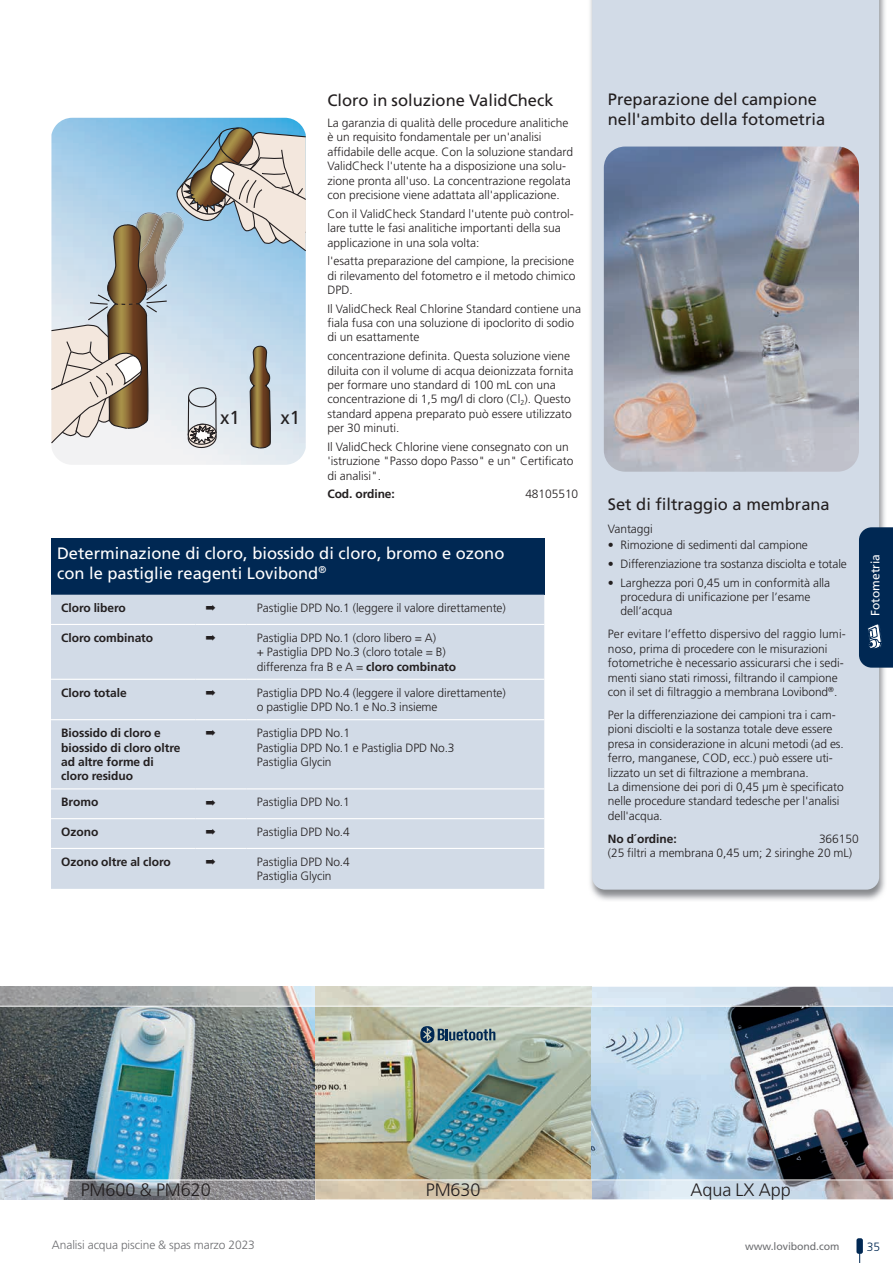
<style>
.page{position:relative;width:893px;height:1263px;background:#fff}
.page>*{position:absolute;margin:0;border:0;box-sizing:border-box;transform-origin:0 0}
.t1{font:18.75px "Frutiger";color:#231f20}
.t2{font:300 18px "Frutiger LT";letter-spacing:-.005em;color:#231f20}
.t3{font:16.5px/19.5px "Frutiger LT";color:#231f20}
.t4{font:16.5px/19.8px "Frutiger LT";color:#fff}
.t5{font:300 12px/14.4px "Frutiger LT";letter-spacing:-.005em;color:#231f20}
.t6{font:700 12px/14.4px "Frutiger LT";letter-spacing:-.005em;color:#231f20}
.t7{font:300 12px "Frutiger LT";letter-spacing:-.005em;color:#6c6d70}
.t8{font:12px "Frutiger LT";color:#fff}
.t9{font:300 12px "Frutiger LT";color:#002853}
.t10{font:10.5px "Frutiger LT";letter-spacing:-.005em;color:#6c6d70}
.s1{font-weight:700}
</style>
<div class="page">
<div style="left:856px;top:1238px;width:7px;height:16px;background:#002853;border-radius:2px"></div>
<img style="left:0;top:1007px;width:893px;height:172px">
<img style="left:0;top:1180px;width:592px;height:19px">
<img style="left:592px;top:1180px;width:301px;height:19px">
<svg style="left:0;top:987px;width:893px;height:19px;background:#c2c8c9"></svg>
<svg style="left:420px;top:1026px;width:75px;height:17px"></svg>
<img style="left:590px;top:0;width:295px;height:900px">
<div style="left:592px;top:0;width:287px;height:890px;background:#d2dbe7"></div>
<img style="left:604px;top:147px;width:255px;height:325px">
<img style="left:51px;top:118px;width:255px;height:347px">
<img style="left:119px;top:212px;width:34px;height:12px">
<img style="left:153px;top:212px;width:31px;height:77px">
<img style="left:127px;top:217px;width:33px;height:7px">
<svg style="left:249px;top:345px;width:23px;height:104px;background:#867359"></svg>
<svg style="left:51px;top:224px;width:117px;height:241px"></svg>
<svg style="left:174px;top:124px;width:132px;height:128px;background:#acbabf"></svg>
<hr style="left:188px;top:397px;width:1px;height:38px;background:#231f20">
<hr style="left:215px;top:398px;width:2px;height:35px;background:#231f20">
<svg style="left:187px;top:422px;width:35px;height:29px"></svg>
<div style="left:188px;top:387px;width:28px;height:20px;border:1px solid #231f20;border-radius:50%"></div>
<div style="left:51px;top:538px;width:493px;height:57px;background:#002853"></div>
<div style="left:51px;top:595px;width:493px;height:294px;background:#d2dbe7"></div>
<hr style="left:51px;top:624px;width:145px;height:1px;background:#fff">
<hr style="left:196px;top:624px;width:51px;height:1px;background:#fff">
<hr style="left:247px;top:624px;width:297px;height:1px;background:#fff">
<hr style="left:51px;top:679px;width:145px;height:1px;background:#fff">
<hr style="left:196px;top:679px;width:51px;height:1px;background:#fff">
<hr style="left:247px;top:679px;width:297px;height:1px;background:#fff">
<hr style="left:51px;top:719px;width:145px;height:1px;background:#fff">
<hr style="left:196px;top:719px;width:51px;height:1px;background:#fff">
<hr style="left:247px;top:719px;width:297px;height:1px;background:#fff">
<hr style="left:51px;top:788px;width:145px;height:1px;background:#fff">
<hr style="left:196px;top:788px;width:51px;height:1px;background:#fff">
<hr style="left:247px;top:788px;width:297px;height:1px;background:#fff">
<hr style="left:51px;top:818px;width:145px;height:1px;background:#fff">
<hr style="left:196px;top:818px;width:51px;height:1px;background:#fff">
<hr style="left:247px;top:818px;width:297px;height:1px;background:#fff">
<hr style="left:51px;top:848px;width:145px;height:1px;background:#fff">
<hr style="left:196px;top:848px;width:51px;height:1px;background:#fff">
<hr style="left:247px;top:848px;width:297px;height:1px;background:#fff">
<svg style="left:859px;top:527px;width:34px;height:141px;background:#0c325b"></svg>
<svg style="left:206px;top:605px;width:9px;height:6px"></svg>
<svg style="left:206px;top:635px;width:9px;height:6px"></svg>
<svg style="left:206px;top:690px;width:9px;height:6px"></svg>
<svg style="left:206px;top:730px;width:9px;height:6px"></svg>
<svg style="left:206px;top:799px;width:9px;height:6px"></svg>
<svg style="left:206px;top:829px;width:9px;height:6px"></svg>
<svg style="left:206px;top:859px;width:9px;height:6px"></svg>
<h1 class="t1" style="left:220px;top:407px;width:21px">x1</h1>
<h1 class="t1" style="left:281px;top:407px;width:21px">x1</h1>
<h3 class="t3" style="left:327px;top:91px;width:228px">Cloro in soluzione ValidCheck</h3>
<p class="t5" style="left:327px;top:116px;width:247px">La garanzia di qualità delle procedure analitiche è un requisito fondamentale per un'analisi affidabile delle acque. Con la soluzione standard ValidCheck l'utente ha a disposizione una solu&shy;zione pronta all'uso. La concentrazione regolata con precisione viene adattata all'applicazione.</p>
<p class="t5" style="left:327px;top:207px;width:248px">Con il ValidCheck Standard l'utente può control&shy;lare tutte le fasi analitiche importanti della sua applicazione in una sola volta:</p>
<p class="t5" style="left:327px;top:254px;width:250px">l'esatta preparazione del campione, la precisione di rilevamento del fotometro e il metodo chimico<br>DPD.</p>
<p class="t5" style="left:327px;top:301px;width:255px">Il ValidCheck Real Chlorine Standard contiene una fiala fusa con una soluzione di ipoclorito di sodio di un esattamente</p>
<p class="t5" style="left:327px;top:349px;width:247px">concentrazione definita. Questa soluzione viene diluita con il volume di acqua deionizzata fornita per formare uno standard di 100 mL con una concentrazione di 1,5 mg/l di cloro (Cl<sub>2</sub>). Questo standard appena preparato può essere utilizzato per 30 minuti.</p>
<p class="t5" style="left:327px;top:440px;width:248px">Il ValidCheck Chlorine viene consegnato con un 'istruzione "Passo dopo Passo" e un" Certificato di analisi".</p>
<p class="t6" style="left:327px;top:487px;width:69px">Cod. ordine:</p>
<p class="t5" style="left:525px;top:487px;width:54px">48105510</p>
<h3 class="t4" style="left:57px;top:544px;width:449px">Determinazione di cloro, biossido di cloro, bromo e ozono con le pastiglie reagenti Lovibond<sup>®</sup></h3>
<p class="t6" style="left:61px;top:601px;width:66px">Cloro libero</p>
<p class="t5" style="left:257px;top:601px;width:251px">Pastiglie DPD No.1 (leggere il valore direttamente)</p>
<p class="t6" style="left:61px;top:631px;width:93px">Cloro combinato</p>
<p class="t5" style="left:257px;top:631px;width:201px">Pastiglia DPD No.1 (cloro libero = A)<br>+ Pastiglia DPD No.3 (cloro totale = B) differenza fra B e A = <span class="s1">cloro combinato</span></p>
<p class="t6" style="left:61px;top:685px;width:67px">Cloro totale</p>
<p class="t5" style="left:257px;top:686px;width:251px">Pastiglia DPD No.4 (leggere il valore direttamente) o pastiglie DPD No.1 e No.3 insieme</p>
<p class="t6" style="left:61px;top:726px;width:121px">Biossido di cloro e biossido di cloro oltre ad altre forme di cloro residuo</p>
<p class="t5" style="left:257px;top:726px;width:199px">Pastiglia DPD No.1<br>Pastiglia DPD No.1 e Pastiglia DPD No.3<br>Pastiglia Glycin</p>
<p class="t6" style="left:61px;top:795px;width:39px">Bromo</p>
<p class="t5" style="left:257px;top:795px;width:94px">Pastiglia DPD No.1</p>
<p class="t6" style="left:61px;top:825px;width:39px">Ozono</p>
<p class="t5" style="left:257px;top:825px;width:94px">Pastiglia DPD No.4</p>
<p class="t6" style="left:61px;top:855px;width:111px">Ozono oltre al cloro</p>
<p class="t5" style="left:257px;top:855px;width:94px">Pastiglia DPD No.4<br>Pastiglia Glycin</p>
<h3 class="t3" style="left:608px;top:90px;width:219px">Preparazione del campione nell'ambito della fotometria</h3>
<h3 class="t3" style="left:608px;top:494px;width:223px">Set di filtraggio a membrana</h3>
<p class="t5" style="left:608px;top:522px;width:46px">Vantaggi</p>
<p class="t5" style="left:608px;top:538px;width:202px">• Rimozione di sedimenti dal campione</p>
<p class="t5" style="left:608px;top:557px;width:240px">• Differenziazione tra sostanza disciolta e totale</p>
<p class="t5" style="left:621px;top:575px;width:211px;text-indent:-13px">• Larghezza pori 0,45 um in conformità alla procedura di unificazione per l’esame dell’acqua</p>
<p class="t5" style="left:608px;top:627px;width:239px">Per evitare l’effetto dispersivo del raggio lumi&shy;noso, prima di procedere con le misurazioni fotometriche è necessario assicurarsi che i sedi&shy;menti siano stati rimossi, filtrando il campione con il set di filtraggio a membrana Lovibond<sup>®</sup>.</p>
<p class="t5" style="left:608px;top:708px;width:237px">Per la differenziazione dei campioni tra i cam&shy;pioni disciolti e la sostanza totale deve essere presa in considerazione in alcuni metodi (ad es. ferro, manganese, COD, ecc.) può essere uti&shy;lizzato un set di filtrazione a membrana.<br>La dimensione dei pori di 0,45 µm è specificato nelle procedure standard tedesche per l'analisi dell'acqua.</p>
<p class="t6" style="left:608px;top:831px;width:70px">No d´ordine:</p>
<p class="t5" style="left:608px;top:831px;width:252px;text-indent:211px">366150 (25 filtri a membrana 0,45 um; 2 siringhe 20 mL)</p>
<p class="t8" style="left:868px;top:616px;width:64px;rotate:-90deg">Fotometria</p>
<h2 class="t2" style="left:81px;top:1179px;width:131px">PM600 &amp; PM620</h2>
<h2 class="t2" style="left:426px;top:1179px;width:56px">PM630</h2>
<h2 class="t2" style="left:691px;top:1179px;width:102px">Aqua LX App</h2>
<p class="t7" style="left:52px;top:1238px;width:205px">Analisi acqua piscine &amp; spas marzo 2023</p>
<p class="t10" style="left:745px;top:1240px;width:96px">www.lovibond.com</p>
<p class="t9" style="left:867px;top:1240px;width:15px">35</p>
</div>
